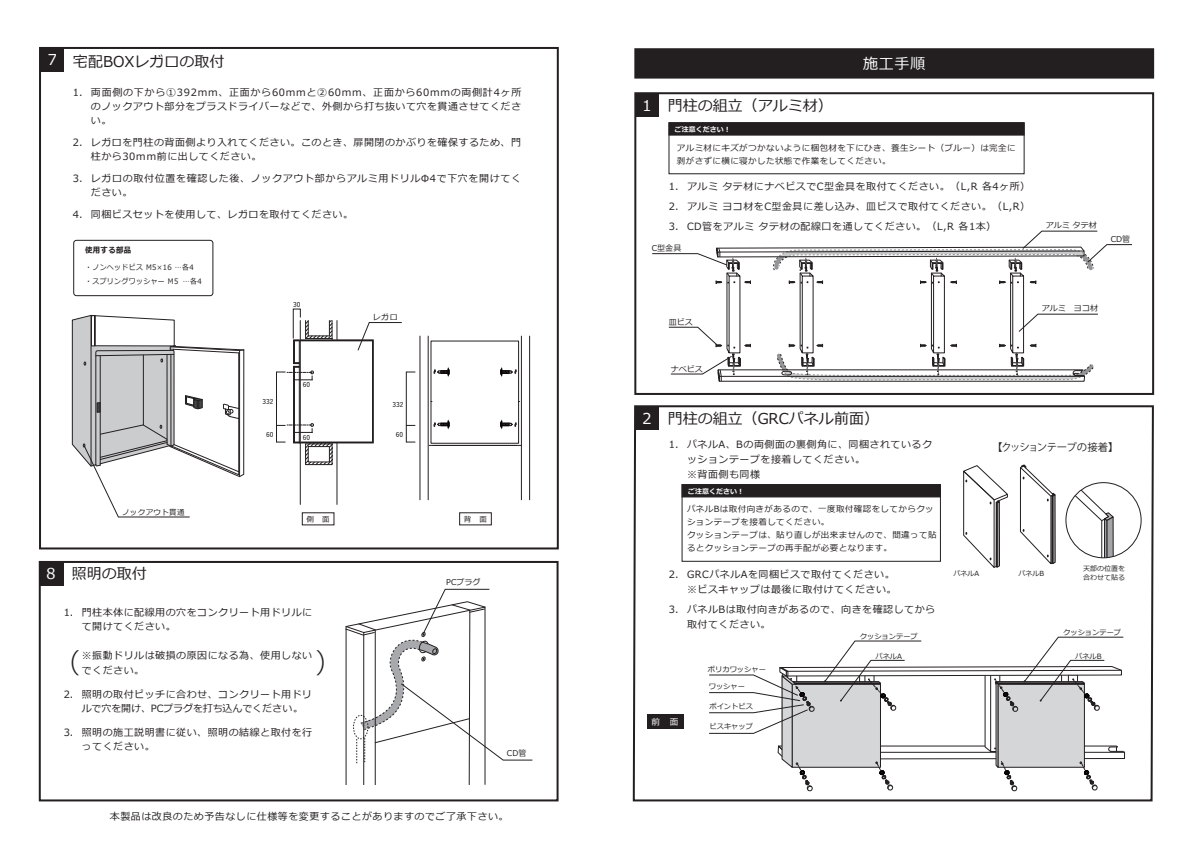
<style>
.page{position:relative;width:1191px;height:842px;background:#fff}
.page>*{position:absolute;margin:0;border:0;box-sizing:border-box;transform-origin:0 0}
.t1{font:27px "Koz Go Pro";color:#231f20;scale:1.04 1}
.t2{font:15px "Meiryo";color:#231f20}
.t3{font:15px "Meiryo";color:#fff}
.t4{font:10.4px "Koz Go Pro";letter-spacing:-.06em;color:#231f20}
.t5{font:10px/14px "Meiryo";letter-spacing:.05em;color:#231f20}
.t6{font:10px/14px "Meiryo";letter-spacing:.02em;color:#231f20}
.t7{font:8.7px "Meiryo";color:#fff}
.t8{font:8.5px/13px "Meiryo";letter-spacing:.05em;color:#231f20}
.t9{font:8px "Meiryo";color:#231f20}
.t10{font:700 8px "Meiryo";letter-spacing:.05em;color:#231f20;scale:.93 1}
.t11{font:7.5px/14px "Meiryo";letter-spacing:.05em;color:#231f20;scale:.93 1}
.t12{font:7.5px "Meiryo";letter-spacing:.05em;color:#231f20}
.t13{font:7.2px "Meiryo";color:#231f20}
.t14{font:7px/8.4px "Meiryo";color:#231f20}
.t15{font:700 7px "Meiryo";color:#fff}
.t16{font:500 6.6px "Yu Gothic";color:#030303}
.s1{color:#fff}
</style>
<div class="page">
<div style="left:40px;top:562px;width:24px;height:24px;background:#231f20"></div>
<div style="left:39px;top:561px;width:519px;height:240px;border:2px solid #231f20"></div>
<div style="left:668px;top:123px;width:356px;height:12px;background:#231f20"></div>
<div style="left:39px;top:47px;width:520px;height:502px;border:2px solid #231f20"></div>
<div style="left:40px;top:48px;width:24px;height:24px;background:#231f20"></div>
<div style="left:73px;top:240px;width:140px;height:56px;border:1px solid #231f20;border-radius:3px"></div>
<div style="left:305px;top:444px;width:27px;height:21px;border:1px solid #231f20"></div>
<hr style="left:300px;top:443px;width:1px;height:61px;background:#231f20">
<hr style="left:337px;top:443px;width:1px;height:61px;background:#231f20">
<hr style="left:429px;top:445px;width:92px;height:1px;background:#231f20">
<hr style="left:419px;top:336px;width:1px;height:164px;background:#231f20">
<hr style="left:428px;top:336px;width:1px;height:164px;background:#231f20">
<hr style="left:521px;top:336px;width:1px;height:164px;background:#231f20">
<hr style="left:529px;top:336px;width:1px;height:164px;background:#231f20">
<svg style="left:72px;top:315px;width:172px;height:202px"></svg>
<svg style="left:430px;top:340px;width:89px;height:106px"></svg>
<svg style="left:276px;top:309px;width:139px;height:155px"></svg>
<div style="left:308px;top:446px;width:22px;height:16px;background:#fff;border:1px solid #231f20"></div>
<svg style="left:345px;top:589px;width:187px;height:195px"></svg>
<div style="left:634px;top:92px;width:520px;height:303px;border:2px solid #231f20"></div>
<div style="left:635px;top:93px;width:24px;height:24px;background:#231f20"></div>
<svg style="left:632px;top:405px;width:522px;height:397px"></svg>
<div style="left:635px;top:406px;width:24px;height:24px;background:#231f20"></div>
<div style="left:634px;top:48px;width:520px;height:31px;background:#231f20;border:2px solid #231f20"></div>
<svg style="left:962px;top:465px;width:46px;height:103px"></svg>
<svg style="left:1066px;top:483px;width:47px;height:75px"></svg>
<div style="left:1065px;top:482px;width:76px;height:76px;border:1px solid #231f20;border-radius:50%"></div>
<svg style="left:1019px;top:465px;width:36px;height:99px"></svg>
<div style="left:647px;top:715px;width:36px;height:14px;background:#231f20"></div>
<div style="left:682px;top:484px;width:258px;height:13px;background:#231f20"></div>
<svg style="left:709px;top:637px;width:415px;height:154px"></svg>
<svg style="left:652px;top:231px;width:480px;height:151px"></svg>
<h2 class="t3" style="left:45px;top:50px;width:16px">７</h2>
<h2 class="t2" style="left:73px;top:51px;width:153px">宅配BOXレガロの取付</h2>
<p class="t5" style="left:91px;top:86px;width:432px;text-align:justify;text-indent:-18px">1. 両面側の下から①392mm、正面から60mmと②60mm、正面から60mmの両側計4ヶ所のノックアウト部分をプラスドライバーなどで、外側から打ち抜いて穴を貫通させてください。</p>
<p class="t5" style="left:91px;top:136px;width:431px;text-indent:-18px">2. レガロを門柱の背面側より入れてください。このとき、扉開閉のかぶりを確保するため、門柱から30ｍｍ前に出してください。</p>
<p class="t5" style="left:91px;top:172px;width:432px;text-indent:-18px">3. レガロの取付位置を確認した後、ノックアウト部からアルミ用ドリルΦ4で下穴を開けてください。</p>
<p class="t5" style="left:73px;top:208px;width:281px">4. 同梱ビスセットを使用して、レガロを取付てください。</p>
<p class="t10" style="left:85px;top:245px;width:51px">使用する部品</p>
<p class="t11" style="left:85px;top:261px;width:127px">・ノンヘッドビス M5×16 …各4・スプリングワッシャー M5 …各4</p>
<p class="t16" style="left:293px;top:298px;width:9px">30</p>
<p class="t9" style="left:373px;top:312px;width:26px">レガロ</p>
<p class="t16" style="left:262px;top:395px;width:12px">332</p>
<p class="t16" style="left:266px;top:429px;width:9px">60</p>
<p class="t16" style="left:303px;top:379px;width:9px">60</p>
<p class="t16" style="left:303px;top:431px;width:9px">60</p>
<p class="t16" style="left:392px;top:398px;width:12px">332</p>
<p class="t16" style="left:396px;top:429px;width:9px">60</p>
<p class="t12" style="left:122px;top:507px;width:64px">ノックアウト貫通</p>
<p class="t12" style="left:306px;top:514px;width:25px">側　面</p>
<p class="t12" style="left:464px;top:514px;width:25px">背　面</p>
<h2 class="t2" style="left:43px;top:563px;width:105px"><span class="s1">８</span> 照明の取付</h2>
<p class="t5" style="left:82px;top:606px;width:232px;text-indent:-18px">1. 門柱本体に配線用の穴をコンクリート用ドリルにて開けてください。</p>
<p class="t5" style="left:82px;top:648px;width:232px;line-height:15px">※振動ドリルは破損の原因になる為、使用しないでください。</p>
<p class="t6" style="left:82px;top:688px;width:231px;text-indent:-18px">2. 照明の取付ピッチに合わせ、コンクリート用ドリルで穴を開け、PCプラグを打ち込んでください。</p>
<p class="t5" style="left:82px;top:726px;width:232px;text-indent:-18px">3. 照明の施工説明書に従い、照明の結線と取付を行ってください。</p>
<h1 class="t1" style="left:52px;top:646px;width:282px">（　　　　　　　　 ）</h1>
<p class="t9" style="left:446px;top:577px;width:36px">PCプラグ</p>
<p class="t9" style="left:507px;top:748px;width:21px">CD管</p>
<p class="t5" style="left:110px;top:809px;width:400px">本製品は改良のため予告なしに仕様等を変更することがありますのでご了承下さい。</p>
<h2 class="t2" style="left:639px;top:95px;width:195px"><span class="s1">１</span> 門柱の組立（アルミ材）</h2>
<p class="t15" style="left:675px;top:125px;width:57px">ご注意ください︕</p>
<h2 class="t3" style="left:863px;top:54px;width:64px">施工手順</h2>
<p class="t8" style="left:677px;top:142px;width:340px">アルミ材にキズがつかないように梱包材を下にひき、養生シート（ブルー）は完全に剥がさずに横に寝かした状態で作業をしてください。</p>
<p class="t5" style="left:669px;top:180px;width:363px">1. アルミ タテ材にナベビスでC型金具を取付てください。（L,R 各4ヶ所）</p>
<p class="t5" style="left:669px;top:200px;width:363px">2. アルミ ヨコ材をC型金具に差し込み、皿ビスで取付てください。（L,R）</p>
<p class="t5" style="left:669px;top:220px;width:329px">3. CD管をアルミ タテ材の配線口を通してください。（L,R 各1本）</p>
<p class="t9" style="left:652px;top:242px;width:31px">C型金具</p>
<p class="t9" style="left:1045px;top:220px;width:52px">アルミ タテ材</p>
<p class="t9" style="left:1110px;top:233px;width:21px">CD管</p>
<p class="t9" style="left:669px;top:316px;width:26px">皿ビス</p>
<p class="t9" style="left:671px;top:363px;width:34px">ナベビス</p>
<h2 class="t2" style="left:639px;top:408px;width:241px"><span class="s1">２</span> 門柱の組立（GRCパネル前面）</h2>
<p class="t9" style="left:1041px;top:303px;width:58px">アルミ　ヨコ材</p>
<p class="t5" style="left:687px;top:438px;width:247px;line-height:15px;text-indent:-18px">1. パネルA、Bの両側面の裏側角に、同梱されているクッションテープを接着してください。<br>※背面側も同様</p>
<p class="t8" style="left:687px;top:503px;width:251px">パネルBは取付向きがあるので、一度取付確認をしてからクッションテープを接着してください。<br>クッションテープは、貼り直しが出来ませんので、間違って貼るとクッションテープの再手配が必要となります。</p>
<p class="t5" style="left:669px;top:568px;width:229px;line-height:15px;text-align:right">2. GRCパネルAを同梱ビスで取付てください。※ビスキャップは最後に取付けてください。</p>
<p class="t5" style="left:687px;top:603px;width:250px;line-height:15px;text-indent:-18px">3. パネルBは取付向きがあるので、向きを確認してから取付てください。</p>
<p class="t15" style="left:688px;top:486px;width:57px">ご注意ください︕</p>
<p class="t13" style="left:860px;top:631px;width:59px">クッションテープ</p>
<p class="t7" style="left:651px;top:716px;width:28px">前　面</p>
<p class="t13" style="left:708px;top:664px;width:59px">ポリカワッシャー</p>
<p class="t13" style="left:709px;top:682px;width:38px">ワッシャー</p>
<p class="t13" style="left:709px;top:702px;width:45px">ポイントビス</p>
<p class="t13" style="left:709px;top:722px;width:45px">ビスキャップ</p>
<p class="t13" style="left:875px;top:651px;width:28px">パネルA</p>
<p class="t4" style="left:992px;top:440px;width:128px">【クッションテープの接着】</p>
<p class="t14" style="left:953px;top:570px;width:27px">パネルA</p>
<p class="t14" style="left:1018px;top:570px;width:27px">パネルB</p>
<p class="t14" style="left:1083px;top:565px;width:43px">天部の位置を合わせて貼る</p>
<p class="t13" style="left:1063px;top:627px;width:59px">クッションテープ</p>
<p class="t13" style="left:1075px;top:651px;width:28px">パネルB</p>
</div>
